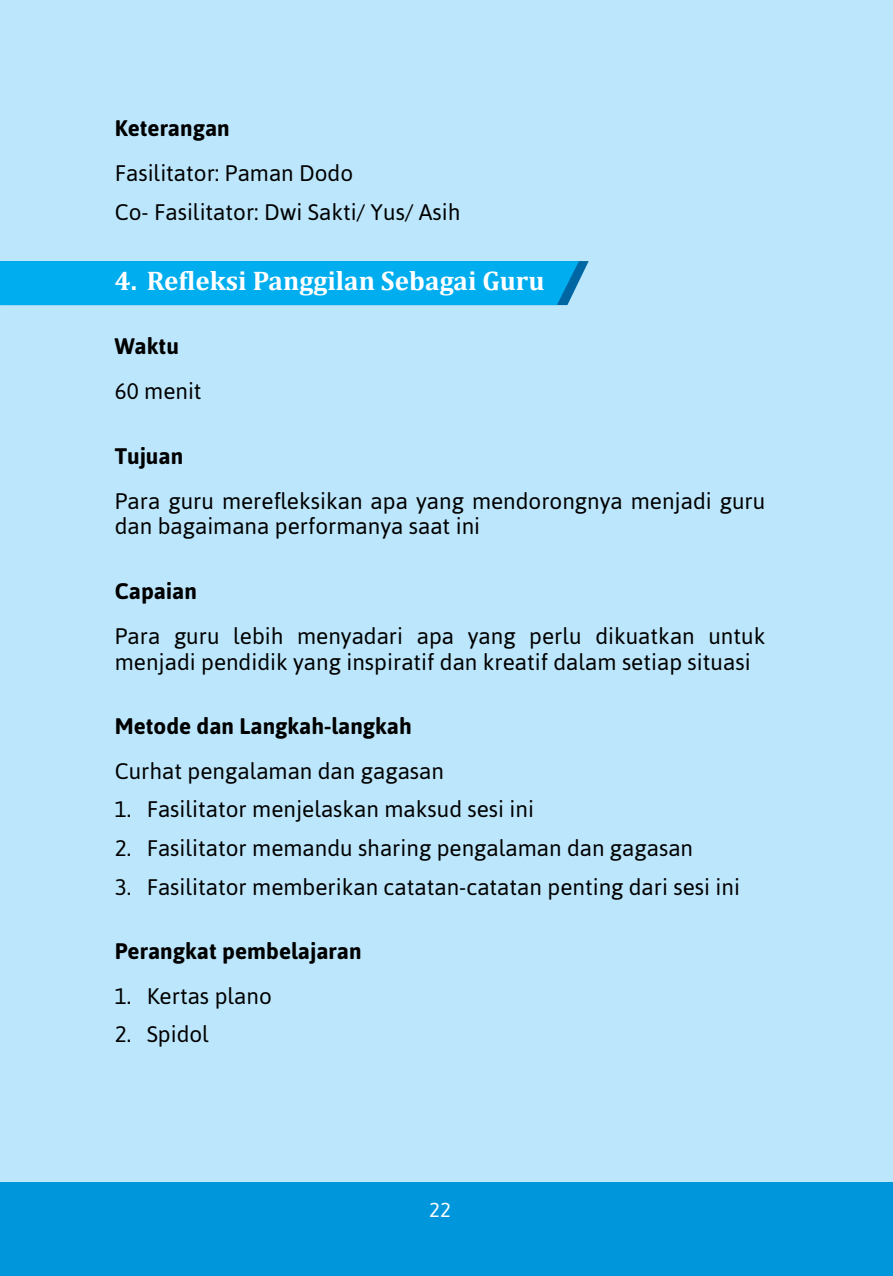
<style>
.page{position:relative;width:893px;height:1276px;background:#fff}
.page>*{position:absolute;margin:0;border:0;box-sizing:border-box;transform-origin:0 0}
.t1{font:700 27px "Cambria";color:#fff}
.t2{font:22.5px/45px "Asap";color:#000}
.t3{font:700 22.5px "Asap";color:#000}
.t4{font:20.25px "Asap";color:#fff}
.s1{font-weight:700}
</style>
<div class="page">
<div style="left:0;top:1182px;width:893px;height:94px;background:#0096db"></div>
<div style="left:0;top:0;width:893px;height:1182px;background:#bce6fb"></div>
<div style="left:0;top:261px;width:589px;height:44px;background:#00aeef"></div>
<p class="t2" style="left:115px;top:105px;width:240px"><span class="s1">Keterangan<br></span>Fasilitator: Paman Dodo</p>
<p class="t2" style="left:115px;top:189px;width:347px">Co- Fasilitator: Dwi Sakti/ Yus/ Asih</p>
<p class="t1" style="left:115px;top:262px;width:431px">4. Refleksi Panggilan Sebagai Guru</p>
<p class="t2" style="left:115px;top:324px;width:88px"><span class="s1">Waktu<br></span>60 menit</p>
<p class="t2" style="left:115px;top:433px;width:652px"><span class="s1">Tujuan<br></span>Para guru merefleksikan apa yang mendorongnya menjadi guru</p>
<p class="t2" style="left:115px;top:504px;width:367px">dan bagaimana performanya saat ini</p>
<p class="t2" style="left:115px;top:568px;width:652px"><span class="s1">Capaian<br></span>Para guru lebih menyadari apa yang perlu dikuatkan untuk</p>
<p class="t2" style="left:115px;top:639px;width:637px">menjadi pendidik yang inspiratif dan kreatif dalam setiap situasi</p>
<p class="t2" style="left:115px;top:703px;width:331px"><span class="s1">Metode dan Langkah-langkah<br></span>Curhat pengalaman dan gagasan</p>
<p class="t2" style="left:115px;top:786px;width:421px">1. Fasilitator menjelaskan maksud sesi ini</p>
<p class="t2" style="left:115px;top:825px;width:580px">2. Fasilitator memandu sharing pengalaman dan gagasan</p>
<p class="t2" style="left:115px;top:864px;width:627px">3. Fasilitator memberikan catatan-catatan penting dari sesi ini</p>
<p class="t3" style="left:115px;top:937px;width:248px">Perangkat pembelajaran</p>
<p class="t2" style="left:115px;top:973px;width:159px">1. Kertas plano</p>
<p class="t2" style="left:115px;top:1012px;width:96px">2. Spidol</p>
<p class="t4" style="left:429px;top:1198px;width:23px">22</p>
</div>
